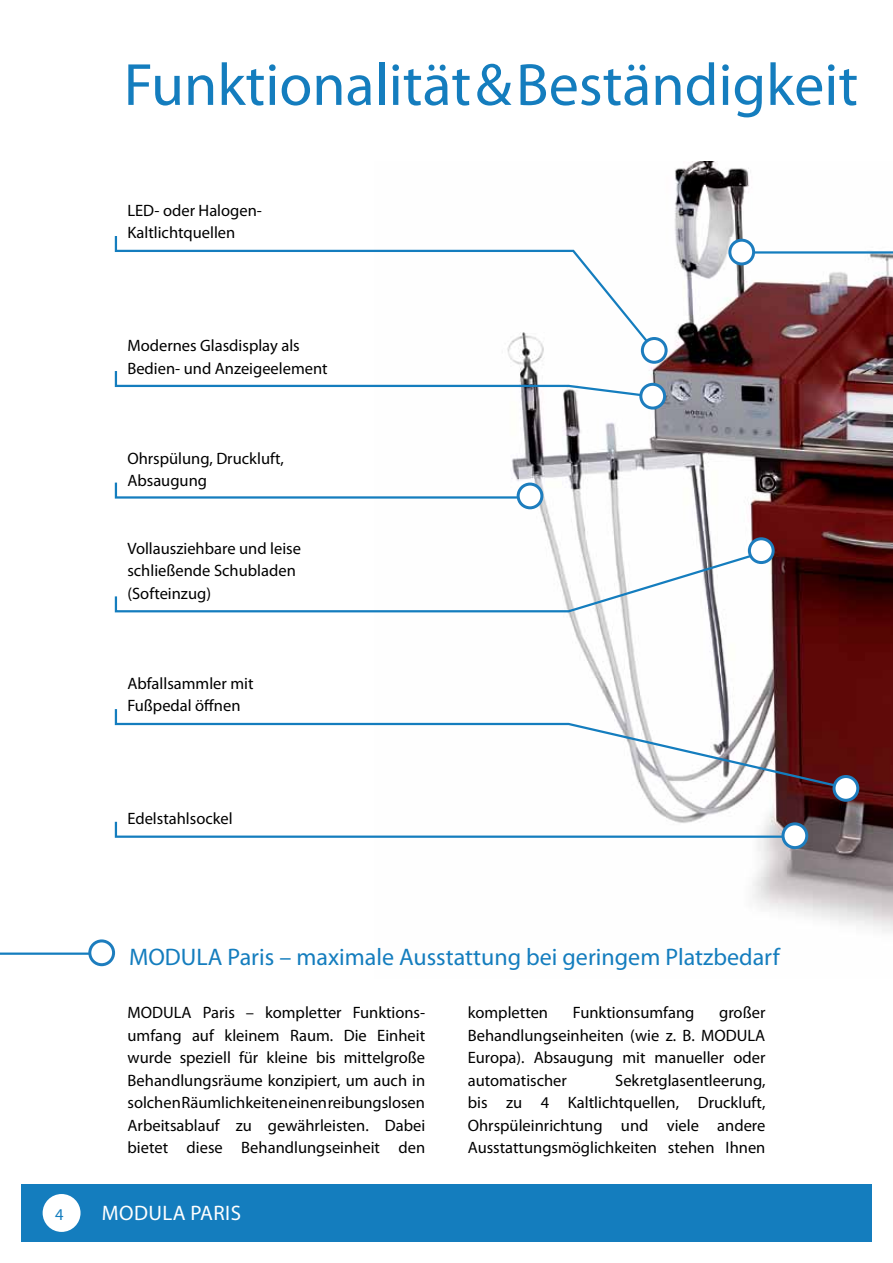
<style>
.page{position:relative;width:893px;height:1263px;background:#fff}
.page>*{position:absolute;margin:0;border:0;box-sizing:border-box;transform-origin:0 0}
.t1{font:60px "Myriad Pro";color:#147dbe}
.t2{font:24px "Myriad Pro";color:#147dbe}
.t3{font:21px "Myriad Pro";letter-spacing:.02em;color:#fff}
.t4{font:16.5px/22.5px "Myriad Pro";color:#000}
.t5{font:16.5px "Myriad Pro";color:#147dbe}
</style>
<div class="page">
<div style="left:21px;top:1184px;width:851px;height:58px;background:#147dbe"></div>
<div style="left:43px;top:1194px;width:38px;height:38px;background:#fff;border-radius:50%"></div>
<img style="left:508px;top:162px;width:385px;height:770px">
<hr style="left:0;top:952px;width:102px;height:3px;background:#147dbe">
<div style="left:90px;top:941px;width:24px;height:24px;background:#fff;border-radius:50%"></div>
<div style="left:88px;top:939px;width:27px;height:27px;border:3px solid #1d7dbe;border-radius:50%"></div>
<svg style="left:114px;top:480px;width:419px;height:20px"></svg>
<svg style="left:114px;top:819px;width:684px;height:20px"></svg>
<svg style="left:114px;top:234px;width:543px;height:119px"></svg>
<svg style="left:114px;top:369px;width:541px;height:30px"></svg>
<svg style="left:114px;top:707px;width:734px;height:83px"></svg>
<svg style="left:114px;top:550px;width:650px;height:63px"></svg>
<div style="left:642px;top:338px;width:24px;height:24px;background:#fff;border-radius:50%"></div>
<div style="left:641px;top:337px;width:27px;height:27px;border:3px solid #1d7dbe;border-radius:50%"></div>
<div style="left:641px;top:384px;width:24px;height:24px;background:#fff;border-radius:50%"></div>
<div style="left:639px;top:383px;width:27px;height:27px;border:3px solid #1d7dbe;border-radius:50%"></div>
<div style="left:518px;top:484px;width:24px;height:24px;background:#fff;border-radius:50%"></div>
<div style="left:517px;top:483px;width:26px;height:26px;border:3px solid #1d7dbe;border-radius:50%"></div>
<div style="left:749px;top:539px;width:24px;height:23px;background:#fff;border-radius:50%"></div>
<div style="left:748px;top:537px;width:27px;height:27px;border:3px solid #1d7dbe;border-radius:50%"></div>
<div style="left:783px;top:824px;width:24px;height:24px;background:#fff;border-radius:50%"></div>
<div style="left:781px;top:822px;width:27px;height:27px;border:3px solid #1d7dbe;border-radius:50%"></div>
<div style="left:834px;top:776px;width:24px;height:24px;background:#fff;border-radius:50%"></div>
<div style="left:832px;top:775px;width:27px;height:27px;border:3px solid #1d7dbe;border-radius:50%"></div>
<svg style="left:740px;top:235px;width:153px;height:20px"></svg>
<div style="left:730px;top:240px;width:24px;height:24px;background:#fff;border-radius:50%"></div>
<div style="left:728px;top:239px;width:27px;height:26px;border:3px solid #1d7dbe;border-radius:50%"></div>
<h1 class="t1" style="left:124px;top:48px;width:736px">Funktionalität &amp; Beständigkeit</h1>
<p class="t4" style="left:127px;top:199px;width:136px">LED- oder Halogen-<br>Kaltlichtquellen</p>
<p class="t4" style="left:127px;top:334px;width:202px">Modernes Glasdisplay als<br>Bedien- und Anzeigeelement</p>
<p class="t4" style="left:127px;top:446px;width:158px">Ohrspülung, Druckluft,<br>Absaugung</p>
<p class="t4" style="left:127px;top:536px;width:175px">Vollausziehbare und leise schließende Schubladen (Softeinzug)</p>
<p class="t4" style="left:127px;top:671px;width:128px">Abfallsammler mit<br>Fußpedal öffnen</p>
<p class="t4" style="left:127px;top:806px;width:107px">Edelstahlsockel</p>
<h2 class="t2" style="left:129px;top:942px;width:35px">MODULA</h2>
<h2 class="t2" style="left:228px;top:942px;width:554px">Paris – maximale Ausstattung bei geringem Platzbedarf</h2>
<p class="t4" style="left:128px;top:1001px;width:299px;text-align:justify;text-indent:75px">Paris – kompletter Funktions&shy;umfang auf kleinem Raum. Die Einheit wurde speziell für kleine bis mittelgroße Behandlungsräume konzipiert, um auch in solchen Räumlichkeiten einen reibungslosen Arbeitsablauf zu gewährleisten. Dabei bietet diese Behandlungseinheit den</p>
<p class="t4" style="left:468px;top:1001px;width:82px">kompletten</p>
<p class="t4" style="left:573px;top:1001px;width:123px">Funktionsumfang</p>
<p class="t4" style="left:468px;top:1001px;width:299px;text-indent:252px">großer<br>Behandlungseinheiten (wie z. B. MODULA<br>Europa). Absaugung mit manueller oder automatischer</p>
<p class="t4" style="left:128px;top:1001px;width:25px">MODULA</p>
<p class="t4" style="left:468px;top:1068px;width:299px;text-align:justify;text-indent:147px">Sekretglasentleerung, bis zu 4 Kaltlichtquellen, Druckluft, Ohrspüleinrichtung und viele andere Ausstattungsmöglichkeiten stehen Ihnen</p>
<p class="t5" style="left:55px;top:1204px;width:10px">4</p>
<p class="t3" style="left:102px;top:1200px;width:32px">MODULA</p>
<p class="t3" style="left:190px;top:1200px;width:52px">PARIS</p>
</div>
